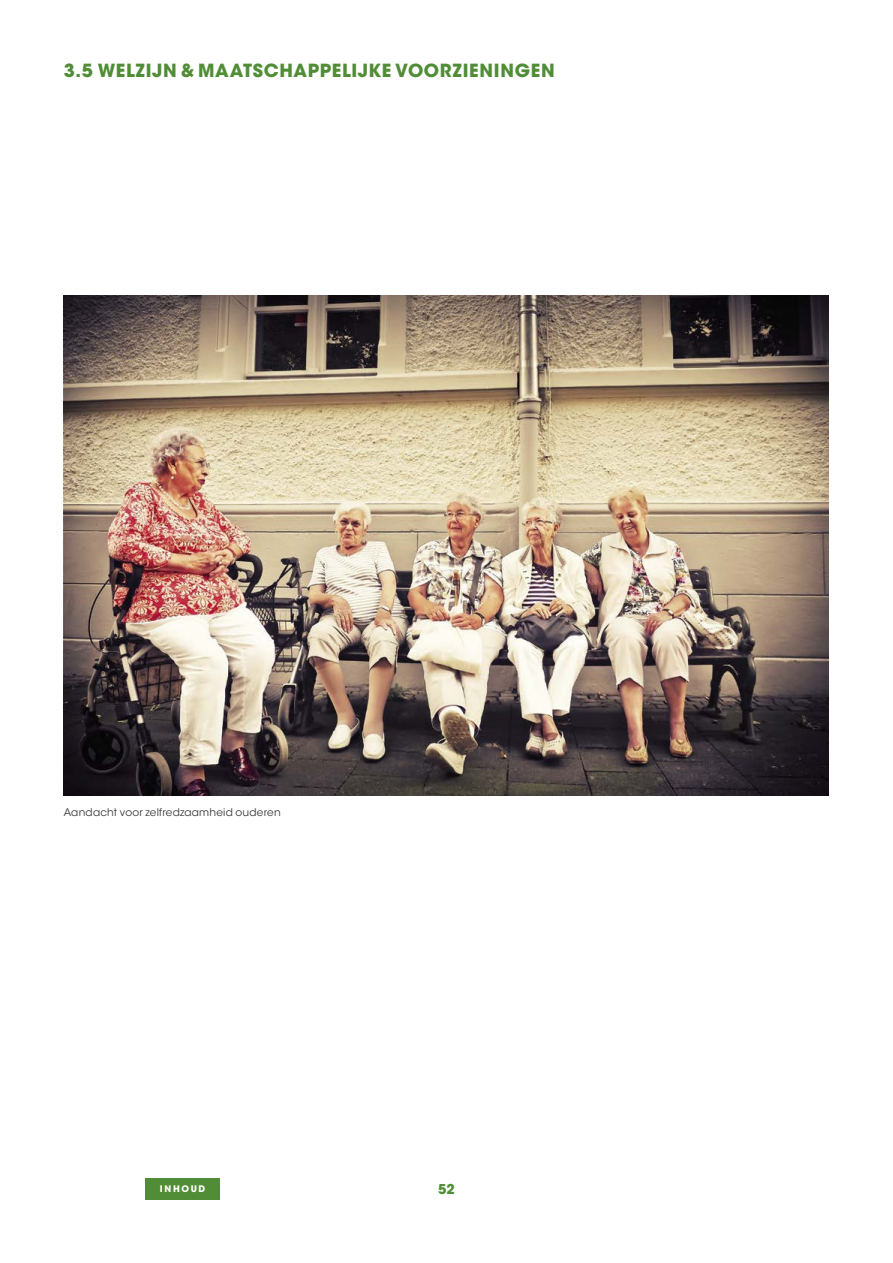
<style>
.page{position:relative;width:893px;height:1263px;background:#fff}
.page>*{position:absolute;margin:0;border:0;box-sizing:border-box;transform-origin:0 0}
.t1{font:700 18px "ITC Avant Garde Std";letter-spacing:.035em;color:#508d36}
.t2{font:700 13.5px "ITC Avant Garde Std";color:#508d36}
.t3{font:10.5px "ITC Avant Garde Std";letter-spacing:.02em;color:#393939}
.t4{font:700 9px "ITC Avant Garde Std";letter-spacing:.18em;color:#fff}
</style>
<div class="page">
<div style="left:145px;top:1178px;width:75px;height:21px;background:#508d36"></div>
<img style="left:63px;top:296px;width:765px;height:499px">
<p class="t1" style="left:64px;top:59px;width:492px">3.5 WELZIJN &amp; MAATSCHAPPELIJKE VOORZIENINGEN</p>
<p class="t3" style="left:64px;top:806px;width:218px">Aandacht voor zelfredzaamheid ouderen</p>
<p class="t4" style="left:160px;top:1183px;width:47px">INHOUD</p>
<p class="t2" style="left:438px;top:1180px;width:18px">52</p>
</div>
